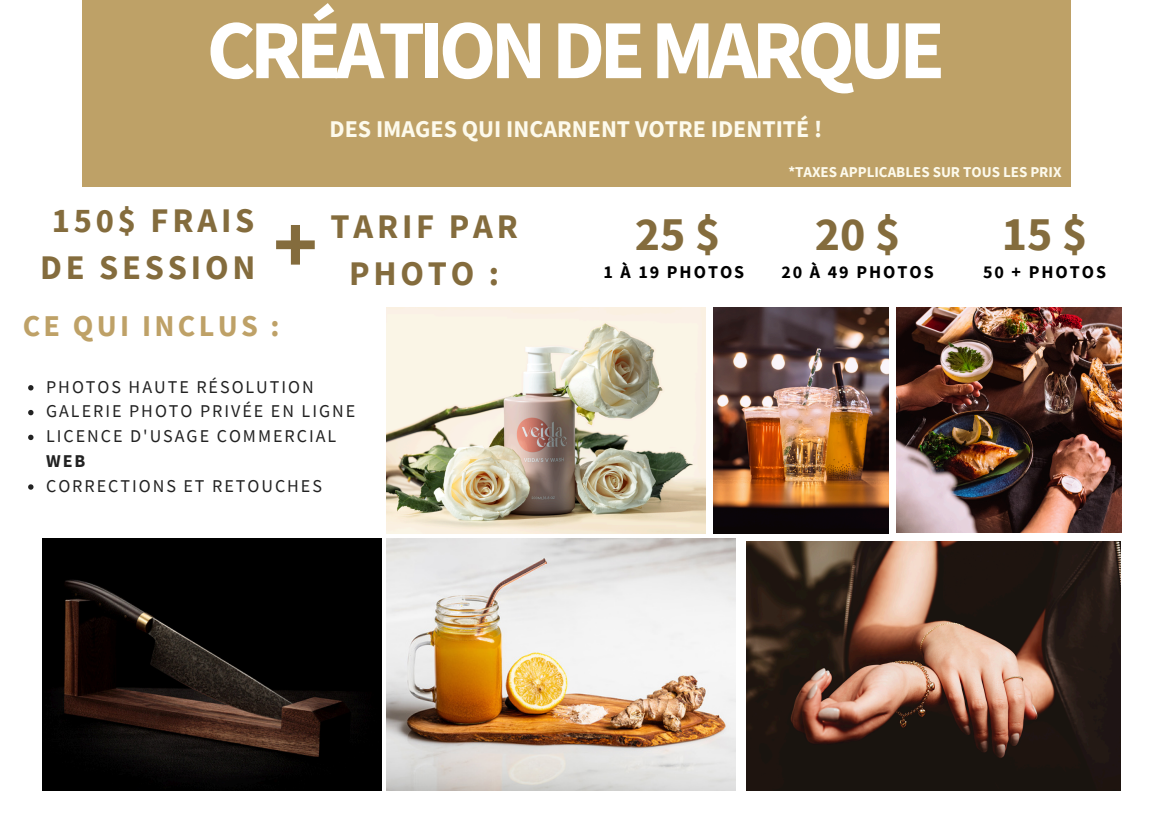
<style>
.page{position:relative;width:1152px;height:819px;background:#fff}
.page>*{position:absolute;margin:0;border:0;box-sizing:border-box;transform-origin:0 0}
.t1{font:700 84px "Source Sans Pro";letter-spacing:-.07em;color:#fff}
.t2{font:700 84px "Source Sans Pro";color:#846c3d}
.t3{font:700 48px "Source Sans Pro";color:#846c3d}
.t4{font:700 34.5px/47.2px "Source Sans Pro";letter-spacing:.11em;color:#846c3d;text-align:center}
.t5{font:700 30.15px "Source Sans Pro";letter-spacing:.11em;color:#bea167}
.t6{font:700 24px "Source Sans Pro";color:#fdfaec}
.t7{font:18px/24.8px "Source Sans Pro";letter-spacing:.11em;color:#222}
.t8{font:700 18px "Source Sans Pro";letter-spacing:.11em;color:#000}
.t9{font:700 15px "Source Sans Pro";color:#fdfaec}
.s1{font-weight:700}
</style>
<div class="page">
<div style="left:82px;top:0;width:988px;height:186px;background:#bea167"></div>
<img style="left:387px;top:539px;width:348px;height:252px">
<img style="left:746px;top:541px;width:375px;height:250px">
<img style="left:897px;top:307px;width:225px;height:225px">
<img style="left:713px;top:307px;width:176px;height:227px">
<img style="left:43px;top:539px;width:338px;height:252px">
<img style="left:387px;top:307px;width:318px;height:226px">
<svg style="left:28px;top:385px;width:6px;height:6px"></svg>
<svg style="left:28px;top:410px;width:6px;height:5px"></svg>
<svg style="left:28px;top:435px;width:6px;height:5px"></svg>
<svg style="left:28px;top:484px;width:6px;height:6px"></svg>
<h2 class="t1" style="left:207px;top:-4px;width:740px">CRÉATIONDEMARQUE</h2>
<h3 class="t6" style="left:330px;top:113px;width:494px">DES IMAGES QUI INCARNENT VOTRE IDENTITÉ !</h3>
<h2 class="t4" style="left:40px;top:196px;width:217px">150$ FRAIS<br>DE SESSION</h2>
<p class="t9" style="left:788px;top:162px;width:275px">*TAXES APPLICABLES SUR TOUS LES PRIX</p>
<h6 class="t2" style="left:273px;top:190px;width:46px">+</h6>
<h4 class="t3" style="left:635px;top:203px;width:87px">25$</h4>
<p class="t3" style="left:815px;top:203px;width:87px">20$</p>
<p class="t3" style="left:1002px;top:203px;width:87px">15$</p>
<p class="t4" style="left:331px;top:202px;width:189px">TARIF PAR<br>PHOTO :</p>
<h6 class="t8" style="left:603px;top:260px;width:142px">1 À 19 PHOTOS</h6>
<h2 class="t8" style="left:781px;top:260px;width:154px">20 À 49 PHOTOS</h2>
<h6 class="t8" style="left:983px;top:260px;width:125px">50 + PHOTOS</h6>
<h1 class="t5" style="left:23px;top:306px;width:258px">CE QUI INCLUS :</h1>
<h5 class="t7" style="left:46px;top:374px;width:269px">PHOTOS HAUTE RÉSOLUTION</h5>
<p class="t7" style="left:46px;top:399px;width:311px">GALERIE PHOTO PRIVÉE EN LIGNE</p>
<p class="t7" style="left:46px;top:423px;width:292px">LICENCE D'USAGE COMMERCIAL<br><span class="s1">WEB</span></p>
<h3 class="t7" style="left:46px;top:473px;width:277px">CORRECTIONS ET RETOUCHES</h3>
</div>
